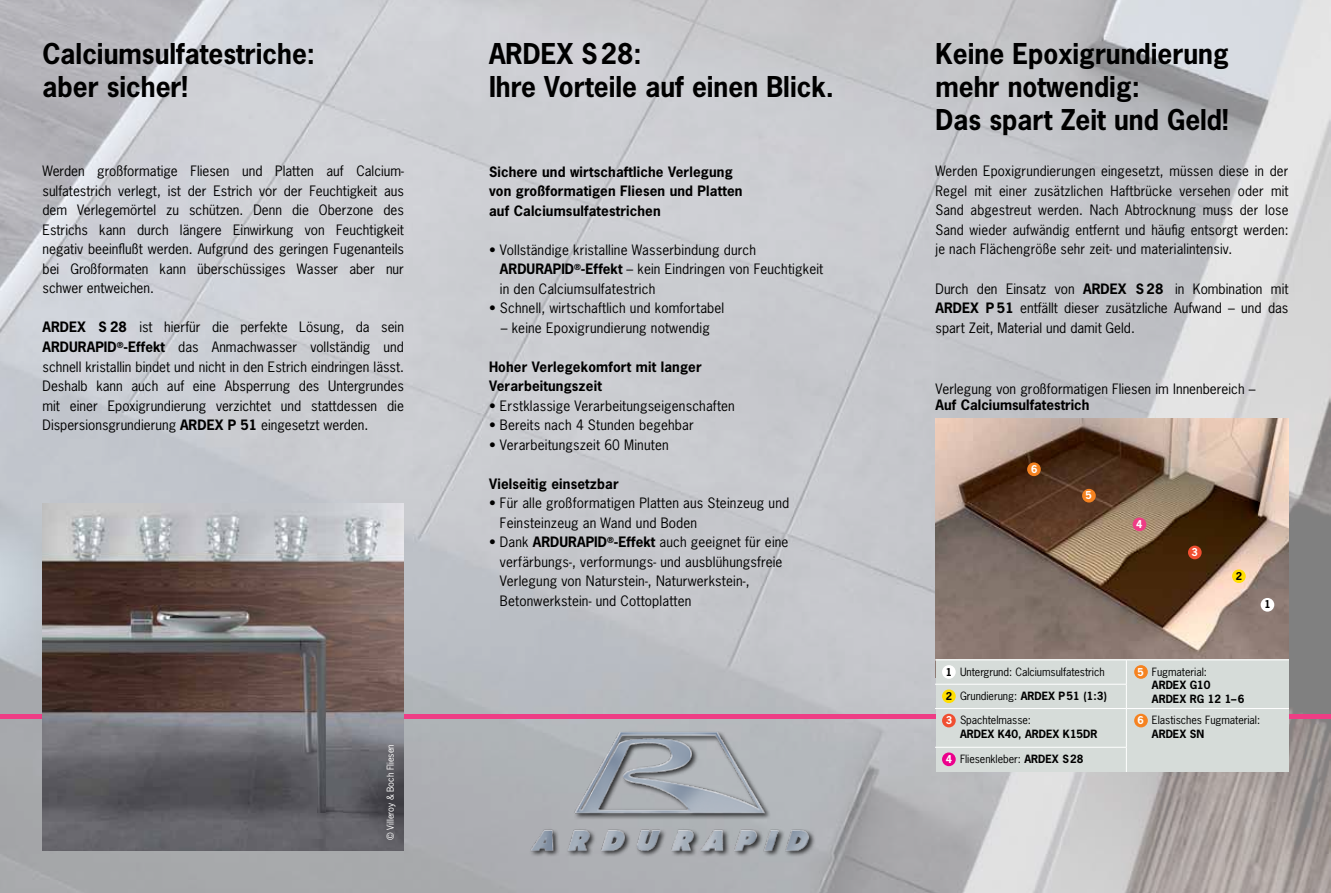
<style>
.page{position:relative;width:1331px;height:893px;background:#fff}
.page>*{position:absolute;margin:0;border:0;box-sizing:border-box;transform-origin:0 0}
.t1{font:700 27px/33px "News Gothic";color:#000}
.t2{font:25.35px "News Gothic";letter-spacing:.05em;color:#000}
.t3{font:700 16.05px "News Gothic";letter-spacing:.01em;color:#000}
.t4{font:13.5px/19.5px "News Gothic";letter-spacing:.01em;color:#000;text-align:justify}
.t5{font:700 13.5px/19.5px "News Gothic";letter-spacing:.01em;color:#000}
.t6{font:700 13.5px "News Gothic Std";color:#000}
.t7{font:10.65px/13.4px "News Gothic";letter-spacing:-.005em;color:#000}
.t8{font:700 10.65px/13.4px "News Gothic";letter-spacing:-.005em;color:#000}
.t9{font:700 10.2px "News Gothic";color:#fff}
.t10{font:700 10.2px "News Gothic";color:#000}
.t11{font:9px "News Gothic Std";color:#fff}
.s1{font-weight:700}
.s2{font-weight:700;font-size:10.2px}
.s3{font-weight:700;font-size:10.2px;color:#fff}
.s4{font-size:10.2px}
.s5{font-weight:400}
.s6{font-size:10.2px;color:#fff}
</style>
<div class="page">
<img style="left:0;top:0;width:1331px;height:893px">
<img style="left:511px;top:719px;width:314px;height:174px">
<div style="left:0;top:714px;width:1331px;height:5px;background:#ee3d85"></div>
<img style="left:43px;top:503px;width:361px;height:347px">
<img style="left:935px;top:419px;width:353px;height:241px">
<div style="left:1232px;top:569px;width:14px;height:14px;background:#ffdf00;border-radius:50%"></div>
<div style="left:1261px;top:598px;width:13px;height:14px;background:#fff;border-radius:50%"></div>
<div style="left:1188px;top:546px;width:14px;height:13px;background:#f04e30;border-radius:50%"></div>
<div style="left:1133px;top:517px;width:13px;height:14px;background:#ee3d85;border-radius:50%"></div>
<div style="left:1082px;top:489px;width:14px;height:13px;background:#f58220;border-radius:50%"></div>
<div style="left:1027px;top:462px;width:14px;height:14px;background:#f58220;border-radius:50%"></div>
<div style="left:935px;top:660px;width:353px;height:112px;background:#d6dcd9"></div>
<svg style="left:1126px;top:661px;width:1px;height:47px"></svg>
<hr style="left:935px;top:708px;width:191px;height:1px;background:#fff">
<hr style="left:1126px;top:708px;width:162px;height:1px;background:#fff">
<hr style="left:1126px;top:709px;width:1px;height:38px;background:#fff">
<hr style="left:935px;top:747px;width:192px;height:1px;background:#fff">
<svg style="left:1126px;top:747px;width:1px;height:25px"></svg>
<hr style="left:935px;top:660px;width:191px;height:1px;background:#fff">
<hr style="left:1126px;top:660px;width:162px;height:1px;background:#fff">
<hr style="left:935px;top:684px;width:192px;height:1px;background:#fff">
<div style="left:942px;top:665px;width:14px;height:14px;background:#fff;border-radius:50%"></div>
<div style="left:1134px;top:665px;width:14px;height:14px;background:#f58220;border-radius:50%"></div>
<div style="left:942px;top:689px;width:14px;height:14px;background:#ffdf00;border-radius:50%"></div>
<div style="left:942px;top:714px;width:14px;height:13px;background:#f04e30;border-radius:50%"></div>
<div style="left:1134px;top:714px;width:14px;height:13px;background:#f58220;border-radius:50%"></div>
<div style="left:942px;top:752px;width:14px;height:14px;background:#ec008c;border-radius:50%"></div>
<h1 class="t1" style="left:43px;top:37px;width:274px">Calciumsulfatestriche: aber sicher!</h1>
<h1 class="t1" style="left:489px;top:37px;width:347px">ARDEX S28:<br>Ihre Vorteile auf einen Blick.</h1>
<p class="t4" style="left:43px;top:162px;width:363px">Werden großformatige Fliesen und Platten auf Calcium&shy;sulfatestrich verlegt, ist der Estrich vor der Feuchtigkeit aus dem Verlegemörtel zu schützen. Denn die Oberzone des Estrichs kann durch längere Einwirkung von Feuchtigkeit negativ beeinflußt werden. Aufgrund des geringen Fugenanteils bei Großformaten kann überschüssiges Wasser aber nur schwer entweichen.</p>
<p class="t4" style="left:43px;top:317px;width:363px"><span class="s1">ARDEX S 28</span> ist hierfür die perfekte Lösung, da sein <span class="s1">ARDURAPID</span><sup>®</sup><span class="s1">-Effekt</span> das Anmachwasser vollständig und schnell kristallin bindet und nicht in den Estrich eindringen lässt.<br>Deshalb kann auch auf eine Absperrung des Untergrundes mit einer Epoxigrundierung verzichtet und stattdessen die Dispersionsgrundierung <span class="s1">ARDEX P 51</span> eingesetzt werden.</p>
<p class="t11" style="left:385px;top:840px;width:97px;rotate:-90deg">© Villeroy &amp; Boch Fliesen</p>
<p class="t5" style="left:489px;top:161px;width:255px">Sichere und wirtschaftliche Verlegung von großformatigen Fliesen und Platten auf Calciumsulfatestrichen</p>
<p class="t4" style="left:500px;top:240px;width:325px;text-align:left;text-indent:-11px">• Vollständige kristalline Wasserbindung durch<br><span class="s1">ARDURAPID</span><sup>®</sup><span class="s1">-Effekt</span> – kein Eindringen von Feuchtigkeit in den Calciumsulfatestrich</p>
<p class="t4" style="left:489px;top:298px;width:237px">• Schnell, wirtschaftlich und komfortabel</p>
<p class="t4" style="left:501px;top:318px;width:211px">– keine Epoxigrundierung notwendig</p>
<p class="t5" style="left:489px;top:356px;width:214px">Hoher Verlegekomfort mit langer<br>Verarbeitungszeit</p>
<p class="t4" style="left:489px;top:396px;width:247px">• Erstklassige Verarbeitungseigenschaften</p>
<p class="t4" style="left:489px;top:415px;width:206px">• Bereits nach 4 Stunden begehbar</p>
<p class="t4" style="left:489px;top:435px;width:181px">• Verarbeitungszeit 60 Minuten</p>
<p class="t5" style="left:489px;top:473px;width:131px">Vielseitig einsetzbar</p>
<p class="t4" style="left:500px;top:493px;width:291px;text-indent:-11px">• Für alle großformatigen Platten aus Steinzeug und<br>Feinsteinzeug an Wand und Boden</p>
<p class="t4" style="left:500px;top:532px;width:290px;text-align:left;text-indent:-11px">• Dank <span class="s1">ARDURAPID</span><sup>®</sup><span class="s1">-Effekt</span> auch geeignet für eine verfärbungs-, verformungs- und ausblühungsfreie Verlegung von Naturstein-, Naturwerkstein-, Betonwerkstein- und Cottoplatten</p>
<h1 class="t1" style="left:935px;top:37px;width:295px">Keine Epoxigrundierung mehr notwendig:<br>Das spart Zeit und Geld!</h1>
<p class="t4" style="left:935px;top:162px;width:354px">Werden Epoxigrundierungen eingesetzt, müssen diese in der Regel mit einer zusätzlichen Haftbrücke versehen oder mit Sand abgestreut werden. Nach Abtrocknung muss der lose Sand wieder aufwändig entfernt und häufig entsorgt werden: je nach Flächengröße sehr zeit- und materialintensiv.</p>
<p class="t4" style="left:935px;top:279px;width:354px">Durch den Einsatz von <span class="s1">ARDEX S 28</span> in Kombination mit <span class="s1">ARDEX P 51</span> entfällt dieser zusätzliche Aufwand – und das spart Zeit, Material und damit Geld.</p>
<h2 class="t2" style="left:969px;top:288px;width:343px">Verlegen von großformatigen</h2>
<p class="t4" style="left:935px;top:379px;width:322px">Verlegung von großformatigen Fliesen im Innenbereich –</p>
<p class="t6" style="left:935px;top:396px;width:155px">Auf Calciumsulfatestrich</p>
<p class="t3" style="left:969px;top:388px;width:189px">Auf Calciumsulfatestrich</p>
<p class="t9" style="left:1031px;top:463px;width:8px">6</p>
<p class="t9" style="left:1085px;top:489px;width:8px">5</p>
<p class="t9" style="left:1136px;top:517px;width:8px">4</p>
<p class="t9" style="left:1192px;top:545px;width:8px">3</p>
<p class="t10" style="left:1236px;top:569px;width:8px">2</p>
<p class="t10" style="left:1264px;top:598px;width:8px">1</p>
<p class="t7" style="left:946px;top:665px;width:160px"><span class="s2">1</span> Untergrund: Calciumsulfatestrich</p>
<p class="t7" style="left:1152px;top:665px;width:60px;text-indent:-14px"><span class="s3">5</span> Fugmaterial:<br><span class="s1">ARDEX G10</span></p>
<p class="t8" style="left:946px;top:689px;width:162px"><span class="s4">2</span> <span class="s5">Grundierung:</span> ARDEX P51 (1:3)</p>
<p class="t8" style="left:1152px;top:692px;width:94px">ARDEX RG 12 1–6</p>
<p class="t8" style="left:960px;top:713px;width:139px;text-indent:-14px"><span class="s6">3</span> <span class="s5">Spachtelmasse:<br></span>ARDEX K40, ARDEX K15DR</p>
<p class="t7" style="left:1152px;top:713px;width:110px;text-indent:-14px"><span class="s3">6</span> Elastisches Fugmaterial:<br><span class="s1">ARDEX SN</span></p>
<p class="t7" style="left:946px;top:752px;width:139px"><span class="s3">4</span> Fliesenkleber: <span class="s1">ARDEX S28</span></p>
</div>
